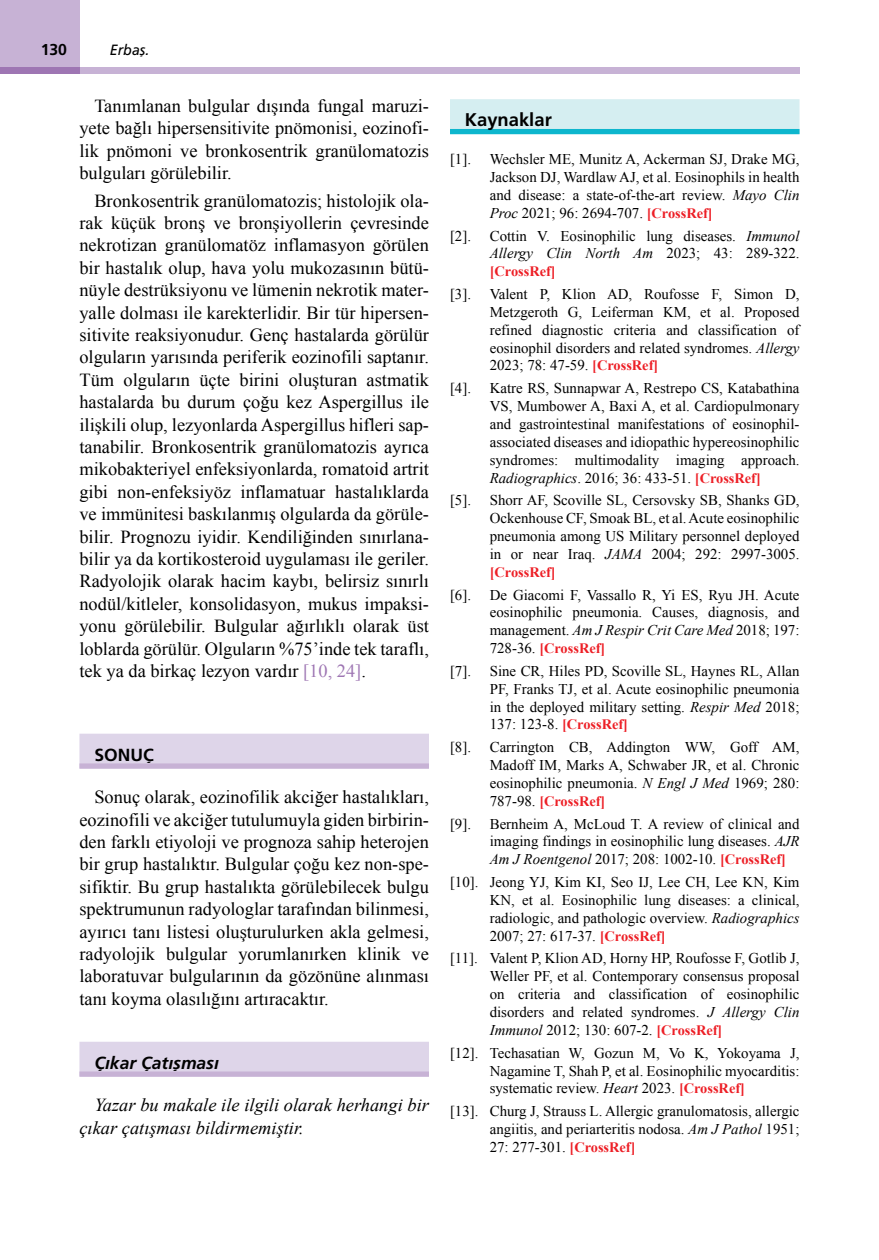
<style>
.page{position:relative;width:879px;height:1260px;background:#fff}
.page>*{position:absolute;margin:0;border:0;box-sizing:border-box;transform-origin:0 0}
.YAZI{font:18.38px/22.4px "Times New Roman";color:#000;text-align:justify}
.ÇIKAR-YAZI{font:italic 18.38px/22.4px "Times New Roman";color:#000}
.KAYNAK_BASLIK{font:18.38px "Frutiger Bold Tr";color:#000}
.ÇIKAR_ÇATIŞMASI{font:17.5px "Frutiger Bold Italic Tr";color:#000}
.ANA_BASLIK{font:17.5px "Frutiger Bold Tr";color:#000}
.t1{font:15.75px "Frutiger Bold Tr";color:#000}
.t2{font:14.88px/17.8px "Times New Roman";color:#000;text-align:justify}
.t3{font:14.88px "Frutiger Italic Tr";color:#000;scale:.96 1}
.t4{font:700 14.35px "Times New Roman";color:#ed1f26}
.s1{color:#9e76b3}
.s2{font-style:italic}
.s3{font-weight:700;font-size:14.35px;color:#ed1f26}
.s4{font-weight:400;font-size:14.88px;color:#000}
</style>
<div class="page">
<div style="left:79px;top:67px;width:720px;height:7px;background:#c7b2d5"></div>
<div style="left:0;top:0;width:79px;height:74px;background:#c7b2d5"></div>
<div style="left:0;top:67px;width:79px;height:7px;background:#9e76b3"></div>
<div style="left:79px;top:734px;width:350px;height:34px;background:#ded5e9"></div>
<div style="left:79px;top:763px;width:350px;height:6px;background:#c7b2d5"></div>
<div style="left:79px;top:1042px;width:350px;height:34px;background:#ded5e9"></div>
<div style="left:79px;top:1072px;width:350px;height:5px;background:#c7b2d5"></div>
<div style="left:450px;top:99px;width:349px;height:35px;background:#d5eef1"></div>
<div style="left:450px;top:129px;width:349px;height:5px;background:#0db6cd"></div>
<p class="t1" style="left:41px;top:40px;width:28px">130</p>
<p class="t3" style="left:110px;top:41px;width:43px">Erbaş.</p>
<p class="YAZI" style="left:79px;top:94px;width:351px;text-indent:15px">Tanımlanan bulgular dışında fungal maruzi&shy;yete bağlı hipersensitivite pnömonisi, eozinofi&shy;lik pnömoni ve bronkosentrik granülomatozis bulguları görülebilir.</p>
<p class="YAZI" style="left:79px;top:189px;width:351px;text-indent:15px">Bronkosentrik granülomatozis; histolojik ola&shy;rak küçük bronş ve bronşiyollerin çevresinde nekrotizan granülomatöz inflamasyon görülen bir hastalık olup, hava yolu mukozasının bütü&shy;nüyle destrüksiyonu ve lümenin nekrotik mater&shy;yalle dolması ile karekterlidir. Bir tür hipersen&shy;sitivite reaksiyonudur. Genç hastalarda görülür olguların yarısında periferik eozinofili saptanır.<br>Tüm olguların üçte birini oluşturan astmatik hastalarda bu durum çoğu kez Aspergillus ile ilişkili olup, lezyonlarda Aspergillus hifleri sap&shy;tanabilir. Bronkosentrik granülomatozis ayrıca mikobakteriyel enfeksiyonlarda, romatoid artrit gibi non-enfeksiyöz inflamatuar hastalıklarda ve immünitesi baskılanmış olgularda da görüle&shy;bilir. Prognozu iyidir. Kendiliğinden sınırlana&shy;bilir ya da kortikosteroid uygulaması ile geriler.<br>Radyolojik olarak hacim kaybı, belirsiz sınırlı nodül/kitleler, konsolidasyon, mukus impaksi&shy;yonu görülebilir. Bulgular ağırlıklı olarak üst loblarda görülür. Olguların %75’inde tek taraflı, tek ya da birkaç lezyon vardır <span class="s1">[10, 24]</span>.</p>
<p class="ANA_BASLIK" style="left:94px;top:744px;width:61px">SONUÇ</p>
<p class="YAZI" style="left:79px;top:786px;width:351px;text-indent:15px">Sonuç olarak, eozinofilik akciğer hastalıkları, eozinofili ve akciğer tutulumuyla giden birbirin&shy;den farklı etiyoloji ve prognoza sahip heterojen bir grup hastalıktır. Bulgular çoğu kez non-spe&shy;sifiktir. Bu grup hastalıkta görülebilecek bulgu spektrumunun radyologlar tarafından bilinmesi, ayırıcı tanı listesi oluşturulurken akla gelmesi, radyolojik bulgular yorumlanırken klinik ve laboratuvar bulgularının da gözönüne alınması tanı koyma olasılığını artıracaktır.</p>
<p class="ÇIKAR_ÇATIŞMASI" style="left:94px;top:1052px;width:126px">Çıkar Çatışması</p>
<p class="ÇIKAR-YAZI" style="left:79px;top:1093px;width:351px;text-indent:15px">Yazar bu makale ile ilgili olarak herhangi bir çıkar çatışması bildirmemiştir.</p>
<p class="KAYNAK_BASLIK" style="left:464px;top:109px;width:88px">Kaynaklar</p>
<p class="t2" style="left:450px;top:150px;width:23px">[1].</p>
<p class="t2" style="left:489px;top:150px;width:311px">Wechsler ME, Munitz A, Ackerman SJ, Drake MG, Jackson DJ, Wardlaw AJ, et al. Eosinophils in health and disease: a state-of-the-art review. <span class="s2">Mayo Clin Proc</span> 2021; 96: 2694-707. <span class="s3">[CrossRef]</span></p>
<p class="t2" style="left:450px;top:226px;width:23px">[2].</p>
<p class="t2" style="left:489px;top:226px;width:311px">Cottin V. Eosinophilic lung diseases. <span class="s2">Immunol<br>Allergy Clin North Am</span> 2023; 43: 289-322.</p>
<p class="t4" style="left:489px;top:262px;width:67px">[CrossRef]</p>
<p class="t2" style="left:450px;top:285px;width:23px">[3].</p>
<p class="t2" style="left:489px;top:285px;width:311px">Valent P, Klion AD, Roufosse F, Simon D, Metzgeroth G, Leiferman KM, et al. Proposed refined diagnostic criteria and classification of eosinophil disorders and related syndromes. <span class="s2">Allergy </span>2023; 78: 47-59. <span class="s3">[CrossRef]</span></p>
<p class="t2" style="left:450px;top:379px;width:23px">[4].</p>
<p class="t2" style="left:489px;top:379px;width:311px">Katre RS, Sunnapwar A, Restrepo CS, Katabathina VS, Mumbower A, Baxi A, et al. Cardiopulmonary and gastrointestinal manifestations of eosinophil&shy;associated diseases and idiopathic hypereosinophilic syndromes: multimodality imaging approach.<br><span class="s2">Radiographics</span>. 2016; 36: 433-51. <span class="s3">[CrossRef]</span></p>
<p class="t2" style="left:450px;top:491px;width:23px">[5].</p>
<p class="t2" style="left:489px;top:491px;width:311px">Shorr AF, Scoville SL, Cersovsky SB, Shanks GD, Ockenhouse CF, Smoak BL, et al. Acute eosinophilic pneumonia among US Military personnel deployed in or near Iraq. <span class="s2">JAMA</span> 2004; 292: 2997-3005.</p>
<p class="t4" style="left:489px;top:562px;width:67px">[CrossRef]</p>
<p class="t2" style="left:450px;top:585px;width:23px">[6].</p>
<p class="t2" style="left:489px;top:585px;width:311px">De Giacomi F, Vassallo R, Yi ES, Ryu JH. Acute eosinophilic pneumonia. Causes, diagnosis, and management. <span class="s2">Am J Respir Crit Care Med</span> 2018; 197:</p>
<p class="t4" style="left:489px;top:638px;width:117px"><span class="s4">728-36.</span> [CrossRef]</p>
<p class="t2" style="left:450px;top:662px;width:23px">[7].</p>
<p class="t2" style="left:489px;top:662px;width:311px">Sine CR, Hiles PD, Scoville SL, Haynes RL, Allan PF, Franks TJ, et al. Acute eosinophilic pneumonia in the deployed military setting. <span class="s2">Respir Med</span> 2018; 137: 123-8. <span class="s3">[CrossRef]</span></p>
<p class="t2" style="left:450px;top:738px;width:23px">[8].</p>
<p class="t2" style="left:489px;top:738px;width:311px">Carrington CB, Addington WW, Goff AM, Madoff IM, Marks A, Schwaber JR, et al. Chronic eosinophilic pneumonia. <span class="s2">N Engl J Med</span> 1969; 280:</p>
<p class="t4" style="left:489px;top:791px;width:117px"><span class="s4">787-98.</span> [CrossRef]</p>
<p class="t2" style="left:450px;top:814px;width:23px">[9].</p>
<p class="t2" style="left:489px;top:814px;width:311px">Bernheim A, McLoud T. A review of clinical and imaging findings in eosinophilic lung diseases. <span class="s2">AJR Am J Roentgenol</span> 2017; 208: 1002-10. <span class="s3">[CrossRef]</span></p>
<p class="t2" style="left:489px;top:873px;width:311px;text-indent:-40px">[10]. Jeong YJ, Kim KI, Seo IJ, Lee CH, Lee KN, Kim KN, et al. Eosinophilic lung diseases: a clinical, radiologic, and pathologic overview. <span class="s2">Radiographics </span>2007; 27: 617-37. <span class="s3">[CrossRef]</span></p>
<p class="t2" style="left:489px;top:949px;width:311px;text-indent:-40px">[11]. Valent P, Klion AD, Horny HP, Roufosse F, Gotlib J, Weller PF, et al. Contemporary consensus proposal on criteria and classification of eosinophilic disorders and related syndromes. <span class="s2">J Allergy Clin Immunol</span> 2012; 130: 607-2. <span class="s3">[CrossRef]</span></p>
<p class="t2" style="left:489px;top:1044px;width:311px;text-indent:-40px">[12]. Techasatian W, Gozun M, Vo K, Yokoyama J, Nagamine T, Shah P, et al. Eosinophilic myocarditis: systematic review. <span class="s2">Heart</span> 2023. <span class="s3">[CrossRef]</span></p>
<p class="t2" style="left:489px;top:1102px;width:311px;text-indent:-40px">[13]. Churg J, Strauss L. Allergic granulomatosis, allergic angiitis, and periarteritis nodosa. <span class="s2">Am J Pathol</span> 1951; 27: 277-301. <span class="s3">[CrossRef]</span></p>
</div>
